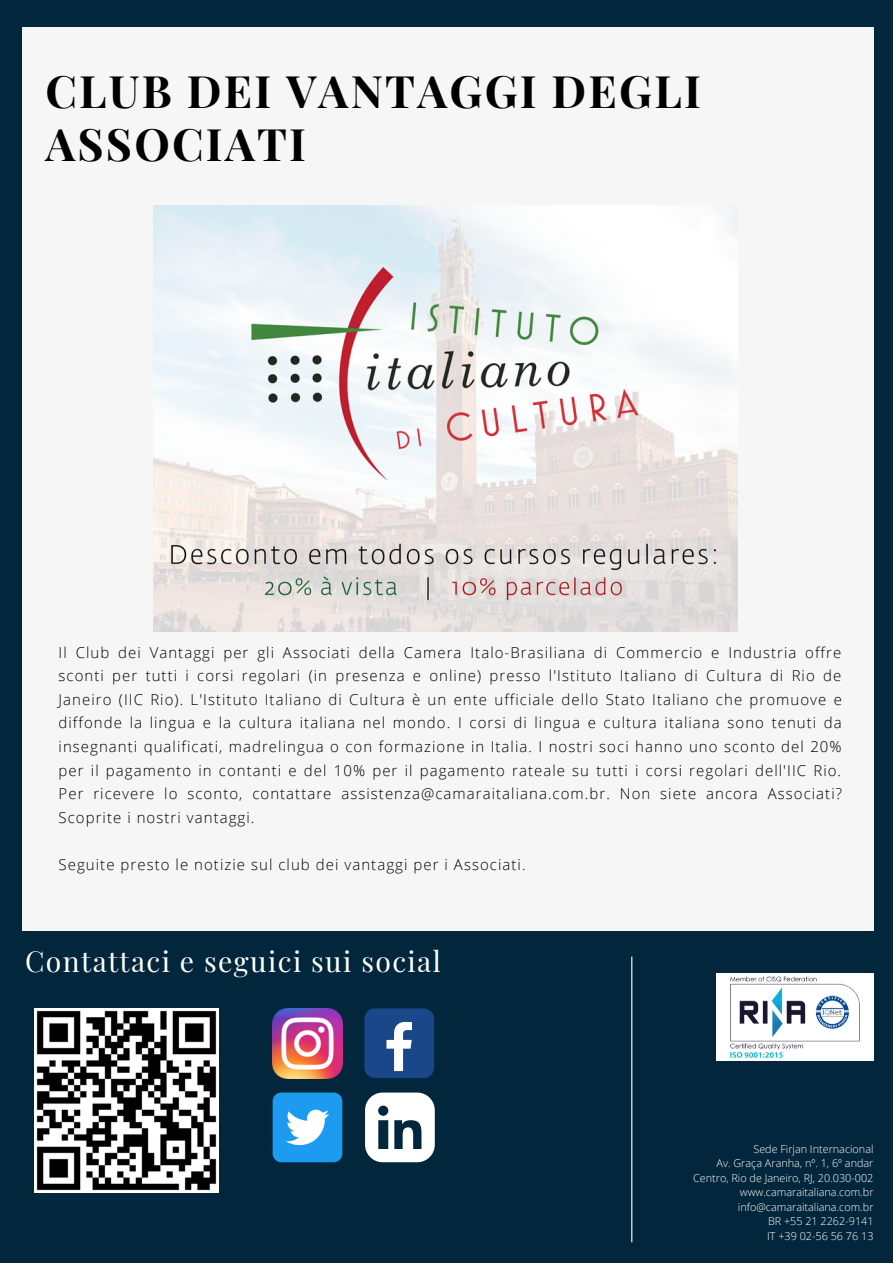
<style>
.page{position:relative;width:893px;height:1264px;background:#fff}
.page>*{position:absolute;margin:0;border:0;box-sizing:border-box;transform-origin:0 0}
.t1{font:700 44.85px/52.8px "Playfair Display";letter-spacing:.05em;color:#000}
.t2{font:28.35px "Playfair Display";letter-spacing:.05em;color:#fff}
.t3{font:300 15px/23.5px "Open Sans";letter-spacing:.07em;color:#000;text-align:justify}
.t4{font:300 10.8px/14.4px "Open Sans";color:#fff;text-align:right}
</style>
<div class="page">
<div style="left:0;top:0;width:892px;height:1262px;background:#02263b"></div>
<div style="left:22px;top:27px;width:851px;height:903px;background:#f6f6f6"></div>
<img style="left:153px;top:206px;width:584px;height:425px">
<img style="left:272px;top:1008px;width:70px;height:70px">
<div style="left:364px;top:1008px;width:70px;height:70px;background:#1a4789;border-radius:11px"></div>
<svg style="left:386px;top:1021px;width:26px;height:50px"></svg>
<svg style="left:365px;top:1092px;width:70px;height:70px"></svg>
<img style="left:34px;top:1008px;width:185px;height:184px">
<div style="left:716px;top:973px;width:157px;height:87px;background:#fff"></div>
<img style="left:730px;top:976px;width:129px;height:85px">
<hr style="left:631px;top:956px;width:1px;height:286px;background:#fff">
<div style="left:272px;top:1092px;width:70px;height:70px;background:#1d9bf0;border-radius:9px"></div>
<svg style="left:286px;top:1109px;width:43px;height:36px"></svg>
<h1 class="t1" style="left:45px;top:63px;width:657px">CLUB DEI VANTAGGI DEGLI<br>ASSOCIATI</h1>
<p class="t3" style="left:59px;top:640px;width:785px">Il Club dei Vantaggi per gli Associati della Camera Italo-Brasiliana di Commercio e Industria offre sconti per tutti i corsi regolari (in presenza e online) presso l'Istituto Italiano di Cultura di Rio de Janeiro (IIC Rio). L'Istituto Italiano di Cultura è un ente ufficiale dello Stato Italiano che promuove e diffonde la lingua e la cultura italiana nel mondo. I corsi di lingua e cultura italiana sono tenuti da insegnanti qualificati, madrelingua o con formazione in Italia. I nostri soci hanno uno sconto del 20% per il pagamento in contanti e del 10% per il pagamento rateale su tutti i corsi regolari dell'IIC Rio.<br>Per ricevere lo sconto, contattare assistenza@camaraitaliana.com.br. Non siete ancora Associati?<br>Scoprite i nostri vantaggi.</p>
<p class="t3" style="left:59px;top:852px;width:468px">Seguite presto le notizie sul club dei vantaggi per i Associati.</p>
<h2 class="t2" style="left:25px;top:941px;width:417px">Contattaci e seguici sui social</h2>
<p class="t4" style="left:693px;top:1141px;width:182px">Sede Firjan Internacional<br>Av. Graça Aranha, nº. 1, 6º andar<br>Centro, Rio de Janeiro, RJ, 20.030-002 www.camaraitaliana.com.br info@camaraitaliana.com.br<br>BR +55 21 2262-9141<br>IT +39 02-56 56 76 13</p>
</div>
